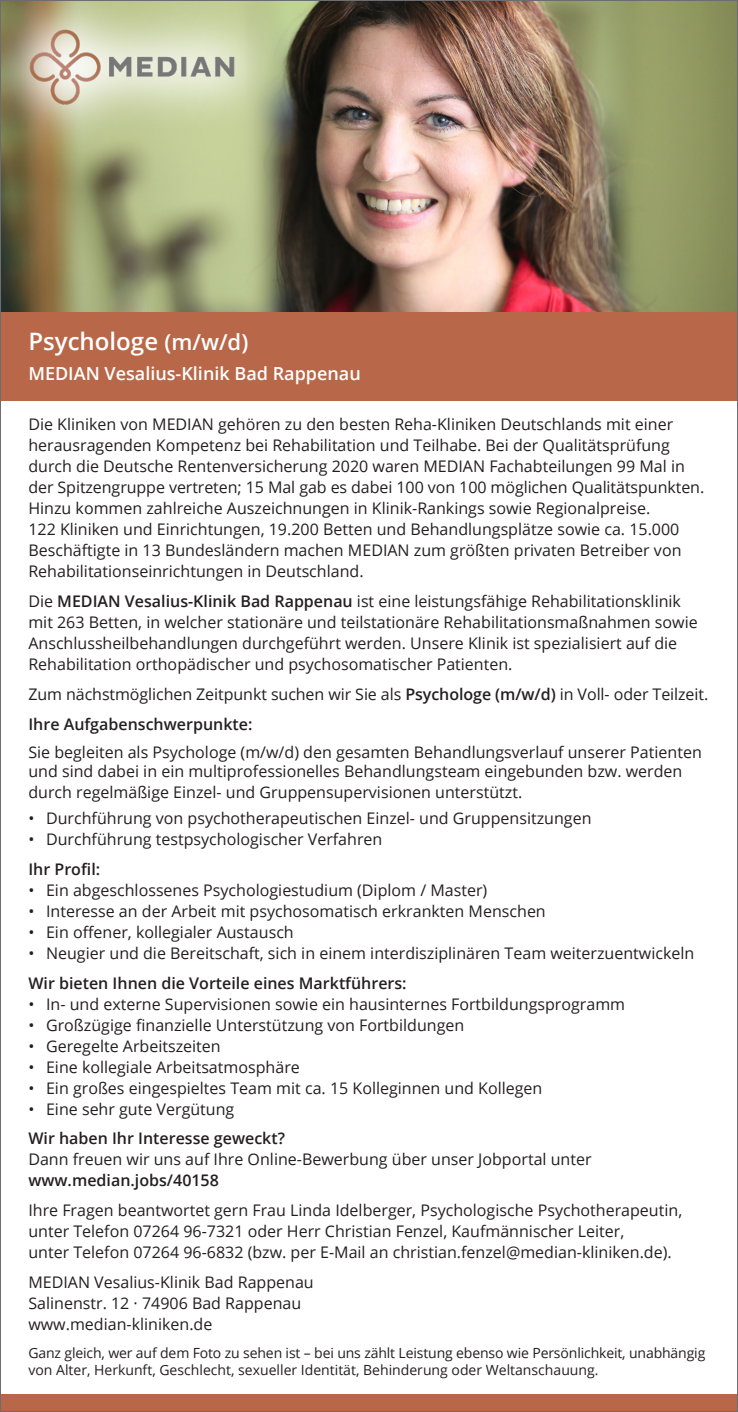
<style>
.page{position:relative;width:738px;height:1412px;background:#fff}
.page>*{position:absolute;margin:0;border:0;box-sizing:border-box;transform-origin:0 0}
.t1{font:600 24px "Open Sans";color:#fff}
.t2{font:600 18px "Open Sans";color:#fff}
.t3{font:16px/21px "Open Sans";color:#231f20}
.t4{font:600 16px "Open Sans";color:#231f20}
.t5{font:14px/16.8px "Open Sans";letter-spacing:-.01em;color:#231f20}
.s1{font-size:22px}
.s2{font-weight:600}
</style>
<div class="page">
<img style="left:2px;top:2px;width:733px;height:310px">
<div style="left:0;top:1394px;width:737px;height:18px;background:#b86749"></div>
<svg style="left:2px;top:2px;width:288px;height:157px;background:#b2b688"></svg>
<img style="left:25px;top:28px;width:214px;height:77px">
<div style="left:0;top:312px;width:737px;height:88px;background:#b86749"></div>
<h1 class="t1" style="left:28px;top:325px;width:221px">Psychologe <span class="s1">(m/w/d)</span></h1>
<p class="t2" style="left:28px;top:361px;width:334px">MEDIAN Vesalius-Klinik Bad Rappenau</p>
<p class="t3" style="left:28px;top:413px;width:676px">Die Kliniken von MEDIAN gehören zu den besten Reha-Kliniken Deutschlands mit einer herausragenden Kompetenz bei Rehabilitation und Teilhabe. Bei der Qualitätsprüfung durch die Deutsche Rentenversicherung 2020 waren MEDIAN Fachabteilungen 99 Mal in der Spitzengruppe vertreten; 15 Mal gab es dabei 100 von 100 möglichen Qualitätspunkten.<br>Hinzu kommen zahlreiche Auszeichnungen in Klinik-Rankings sowie Regionalpreise.<br>122 Kliniken und Einrichtungen, 19.200 Betten und Behandlungsplätze sowie ca. 15.000<br>Beschäftigte in 13 Bundesländern machen MEDIAN zum größten privaten Betreiber von Rehabilitationseinrichtungen in Deutschland.</p>
<p class="t3" style="left:28px;top:590px;width:670px">Die <span class="s2">MEDIAN Vesalius-Klinik Bad Rappenau</span> ist eine leistungsfähige Rehabilitationsklinik mit 263 Betten, in welcher stationäre und teilstationäre Rehabilitationsmaßnahmen sowie Anschlussheilbehandlungen durchgeführt werden. Unsere Klinik ist spezialisiert auf die Rehabilitation orthopädischer und psychosomatischer Patienten.</p>
<p class="t3" style="left:28px;top:679px;width:681px;line-height:29.8px">Zum nächstmöglichen Zeitpunkt suchen wir Sie als <span class="s2">Psychologe (m/w/d)</span> in Voll- oder Teilzeit.<br><span class="s2">Ihre Aufgabenschwerpunkte:</span></p>
<p class="t3" style="left:28px;top:742px;width:674px;line-height:19.2px">Sie begleiten als Psychologe (m/w/d) den gesamten Behandlungsverlauf unserer Patienten und sind dabei in ein multiprofessionelles Behandlungsteam eingebunden bzw. werden</p>
<p class="t3" style="left:28px;top:781px;width:495px">durch regelmäßige Einzel- und Gruppensupervisionen unterstützt.</p>
<p class="t3" style="left:28px;top:807px;width:564px">• Durchführung von psychotherapeutischen Einzel- und Gruppensitzungen</p>
<p class="t3" style="left:28px;top:828px;width:355px">• Durchführung testpsychologischer Verfahren</p>
<p class="t4" style="left:28px;top:858px;width:73px">Ihr Profil:</p>
<p class="t3" style="left:28px;top:879px;width:460px">• Ein abgeschlossenes Psychologiestudium (Diplom / Master)</p>
<p class="t3" style="left:28px;top:900px;width:518px">• Interesse an der Arbeit mit psychosomatisch erkrankten Menschen</p>
<p class="t3" style="left:28px;top:921px;width:267px">• Ein offener, kollegialer Austausch</p>
<p class="t3" style="left:28px;top:942px;width:667px">• Neugier und die Bereitschaft, sich in einem interdisziplinären Team weiterzuentwickeln</p>
<p class="t4" style="left:28px;top:972px;width:379px">Wir bieten Ihnen die Vorteile eines Marktführers:</p>
<p class="t3" style="left:28px;top:993px;width:598px">• In- und externe Supervisionen sowie ein hausinternes Fortbildungsprogramm</p>
<p class="t3" style="left:28px;top:1014px;width:437px">• Großzügige finanzielle Unterstützung von Fortbildungen</p>
<p class="t3" style="left:28px;top:1035px;width:194px">• Geregelte Arbeitszeiten</p>
<p class="t3" style="left:28px;top:1056px;width:273px">• Eine kollegiale Arbeitsatmosphäre</p>
<p class="t3" style="left:28px;top:1077px;width:515px">• Ein großes eingespieltes Team mit ca. 15 Kolleginnen und Kollegen</p>
<p class="t3" style="left:28px;top:1098px;width:207px">• Eine sehr gute Vergütung</p>
<p class="t4" style="left:28px;top:1127px;width:258px">Wir haben Ihr Interesse geweckt?</p>
<p class="t3" style="left:28px;top:1148px;width:564px">Dann freuen wir uns auf Ihre Online-Bewerbung über unser Jobportal unter</p>
<p class="t4" style="left:28px;top:1169px;width:192px">www.median.jobs/40158</p>
<p class="t3" style="left:28px;top:1199px;width:655px">Ihre Fragen beantwortet gern Frau Linda Idelberger, Psychologische Psychotherapeutin, unter Telefon 07264 96-7321 oder Herr Christian Fenzel, Kaufmännischer Leiter,<br>unter Telefon 07264 96-6832 (bzw. per E-Mail an christian.fenzel@median-kliniken.de).</p>
<p class="t3" style="left:28px;top:1271px;width:287px">MEDIAN Vesalius-Klinik Bad Rappenau<br>Salinenstr. 12 · 74906 Bad Rappenau www.median-kliniken.de</p>
<p class="t5" style="left:28px;top:1344px;width:678px">Ganz gleich, wer auf dem Foto zu sehen ist – bei uns zählt Leistung ebenso wie Persönlichkeit, unabhängig von Alter, Herkunft, Geschlecht, sexueller Identität, Behinderung oder Weltanschauung.</p>
</div>
